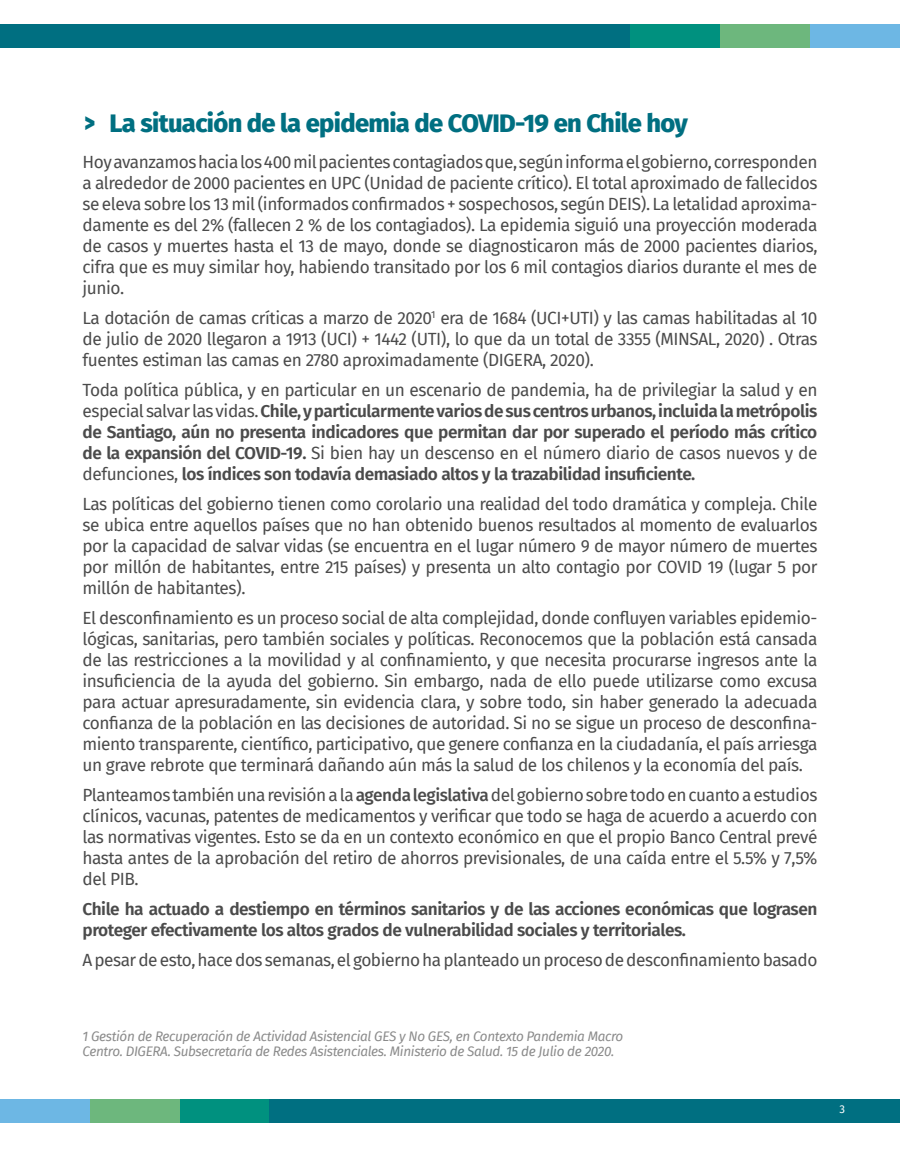
<style>
.page{position:relative;width:900px;height:1165px;background:#fff}
.page>*{position:absolute;margin:0;border:0;box-sizing:border-box;transform-origin:0 0}
.t1{font:800 25.5px "Fira Sans";letter-spacing:-.025em;color:#006f81}
.t2{font:17.25px/21px "Fira Sans";letter-spacing:-.025em;color:#4b4b4b;text-align:justify}
.t3{font:600 17.25px/21px "Fira Sans";letter-spacing:-.025em;color:#4b4b4b;text-align:justify}
.t4{font:italic 13.5px/15.8px "Fira Sans";letter-spacing:-.025em;color:#8b8b8b}
.t5{font:11.25px "Fira Sans";color:#fff}
.s1{font-family:"Akzidenz Grotesk BQ"}
.s2{font-weight:400}
.s3{font-weight:500}
</style>
<div class="page">
<div style="left:0;top:24px;width:631px;height:24px;background:#006f81"></div>
<div style="left:631px;top:24px;width:89px;height:24px;background:#00917f"></div>
<div style="left:720px;top:24px;width:90px;height:24px;background:#6db77d"></div>
<div style="left:810px;top:24px;width:90px;height:24px;background:#6db7e4"></div>
<div style="left:0;top:1099px;width:90px;height:23px;background:#6db7e4"></div>
<div style="left:90px;top:1099px;width:90px;height:23px;background:#6db77d"></div>
<div style="left:180px;top:1099px;width:89px;height:23px;background:#00917f"></div>
<div style="left:269px;top:1099px;width:631px;height:23px;background:#006f81"></div>
<h1 class="t1" style="left:82px;top:101px;width:607px"><span class="s1">&gt;</span> La situación de la epidemia de COVID-19 en Chile hoy</h1>
<p class="t2" style="left:82px;top:151px;width:737px">Hoy avanzamos hacia los 400 mil pacientes contagiados que, según informa el gobierno, corresponden a alrededor de 2000 pacientes en UPC (Unidad de paciente crítico). El total aproximado de fallecidos se eleva sobre los 13 mil (informados confirmados + sospechosos, según DEIS). La letalidad aproxima&shy;damente es del 2% (fallecen 2 % de los contagiados). La epidemia siguió una proyección moderada de casos y muertes hasta el 13 de mayo, donde se diagnosticaron más de 2000 pacientes diarios, cifra que es muy similar hoy, habiendo transitado por los 6 mil contagios diarios durante el mes de junio.</p>
<p class="t2" style="left:82px;top:307px;width:737px">La dotación de camas críticas a marzo de 2020<sup>1</sup> era de 1684 (UCI+UTI) y las camas habilitadas al 10 de julio de 2020 llegaron a 1913 (UCI) + 1442 (UTI), lo que da un total de 3355 (MINSAL, 2020) . Otras fuentes estiman las camas en 2780 aproximadamente (DIGERA, 2020).</p>
<p class="t3" style="left:83px;top:378px;width:737px"><span class="s2">Toda política pública, y en particular en un escenario de pandemia, ha de privilegiar la salud y en especial salvar las vidas.</span> Chile, y particularmente varios de sus centros urbanos, incluida la metrópolis de Santiago, aún no presenta indicadores que permitan dar por superado el período más crítico de la expansión del COVID-19. <span class="s2">Si bien hay un descenso en el número diario de casos nuevos y de defunciones,</span> los índices son todavía demasiado altos y la trazabilidad insuficiente.</p>
<p class="t2" style="left:83px;top:493px;width:737px">Las políticas del gobierno tienen como corolario una realidad del todo dramática y compleja. Chile se ubica entre aquellos países que no han obtenido buenos resultados al momento de evaluarlos por la capacidad de salvar vidas (se encuentra en el lugar número 9 de mayor número de muertes por millón de habitantes, entre 215 países) y presenta un alto contagio por COVID 19 (lugar 5 por millón de habitantes).</p>
<p class="t2" style="left:83px;top:607px;width:737px">El desconfinamiento es un proceso social de alta complejidad, donde confluyen variables epidemio&shy;lógicas, sanitarias, pero también sociales y políticas. Reconocemos que la población está cansada de las restricciones a la movilidad y al confinamiento, y que necesita procurarse ingresos ante la insuficiencia de la ayuda del gobierno. Sin embargo, nada de ello puede utilizarse como excusa para actuar apresuradamente, sin evidencia clara, y sobre todo, sin haber generado la adecuada confianza de la población en las decisiones de autoridad. Si no se sigue un proceso de desconfina&shy;miento transparente, científico, participativo, que genere confianza en la ciudadanía, el país arriesga un grave rebrote que terminará dañando aún más la salud de los chilenos y la economía del país.</p>
<p class="t2" style="left:83px;top:784px;width:737px">Planteamos también una revisión a la <span class="s3">agenda legislativa</span> del gobierno sobre todo en cuanto a estudios clínicos, vacunas, patentes de medicamentos y verificar que todo se haga de acuerdo a acuerdo con las normativas vigentes. Esto se da en un contexto económico en que el propio Banco Central prevé hasta antes de la aprobación del retiro de ahorros previsionales, de una caída entre el 5.5% y 7,5% del PIB.</p>
<p class="t3" style="left:83px;top:897px;width:737px">Chile ha actuado a destiempo en términos sanitarios y de las acciones económicas que lograsen proteger efectivamente los altos grados de vulnerabilidad sociales y territoriales.</p>
<p class="t2" style="left:83px;top:949px;width:737px">A pesar de esto, hace dos semanas, el gobierno ha planteado un proceso de desconfinamiento basado</p>
<p class="t4" style="left:82px;top:1028px;width:542px">1 Gestión de Recuperación de Actividad Asistencial GES y No GES, en Contexto Pandemia Macro<br>Centro. DIGERA. Subsecretaría de Redes Asistenciales. Ministerio de Salud. 15 de Julio de 2020.</p>
<p class="t5" style="left:840px;top:1101px;width:7px">3</p>
</div>
